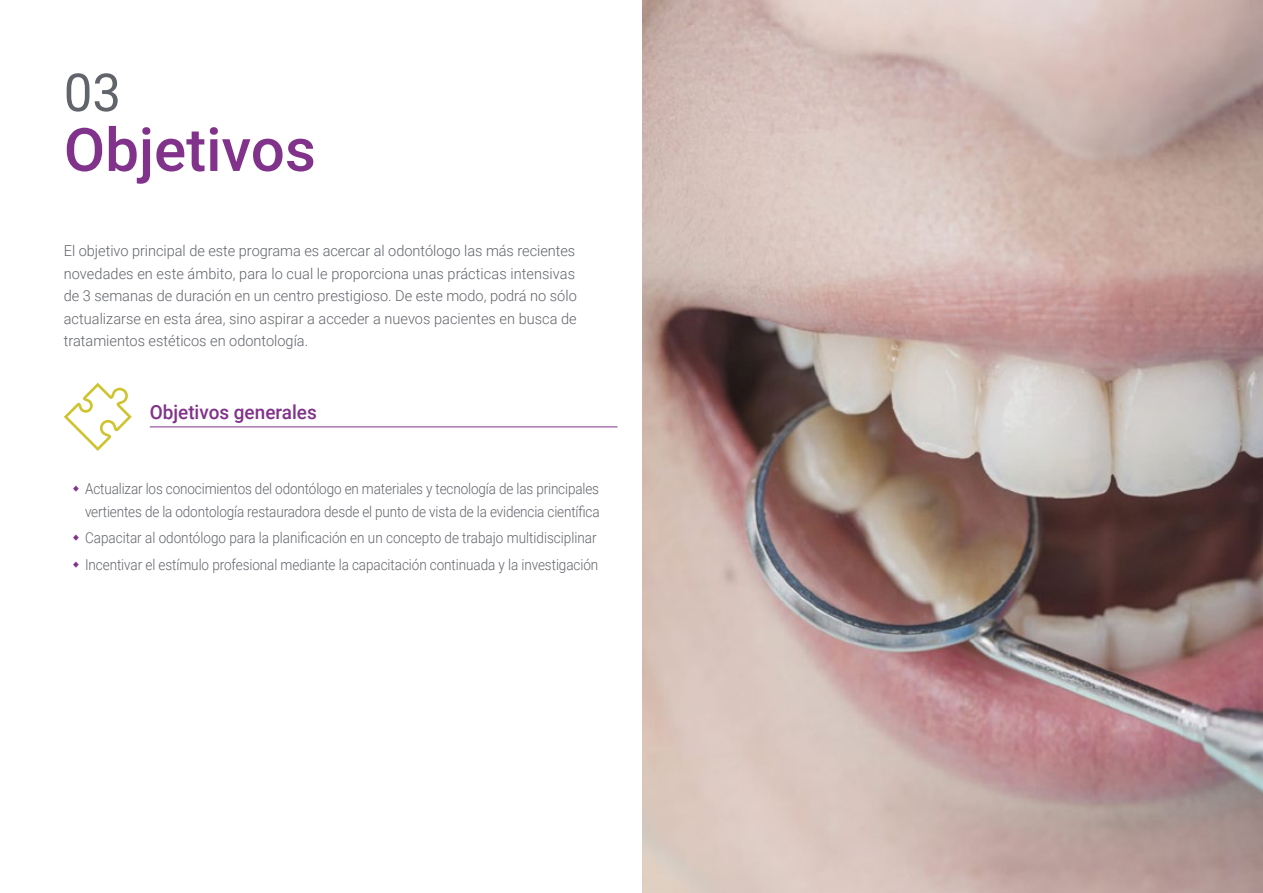
<style>
.page{position:relative;width:1263px;height:893px;background:#fff}
.page>*{position:absolute;margin:0;border:0;box-sizing:border-box;transform-origin:0 0}
.t1{font:500 60px "Roboto";color:#81328a}
.t2{font:52.5px "Roboto";color:#61646a}
.t3{font:500 19.5px "Roboto";color:#81328a}
.t4{font:300 15px/22.5px "Roboto";letter-spacing:-.005em;color:#61646a;scale:.9 1}
.t5{font:300 15px/22.5px "Roboto";letter-spacing:-.005em;color:#61646a;text-align:justify}
</style>
<div class="page">
<img style="left:642px;top:0;width:621px;height:893px">
<hr style="left:150px;top:426px;width:467px;height:1px;background:#81328a">
<svg style="left:64px;top:383px;width:68px;height:68px"></svg>
<h2 class="t2" style="left:64px;top:56px;width:59px">03</h2>
<h1 class="t1" style="left:64px;top:108px;width:254px">Objetivos</h1>
<p class="t5" style="left:64px;top:239px;width:514px">El objetivo principal de este programa es acercar al odontólogo las más recientes novedades en este ámbito, para lo cual le proporciona unas prácticas intensivas de 3 semanas de duración en un centro prestigioso. De este modo, podrá no sólo actualizarse en esta área, sino aspirar a acceder a nuevos pacientes en busca de tratamientos estéticos en odontología.</p>
<h3 class="t3" style="left:150px;top:398px;width:169px">Objetivos generales</h3>
<p class="t4" style="left:85px;top:477px;width:573px">Actualizar los conocimientos del odontólogo en materiales y tecnología de las principales vertientes de la odontología restauradora desde el punto de vista de la evidencia científica</p>
<p class="t4" style="left:85px;top:524px;width:572px;line-height:26.7px">Capacitar al odontólogo para la planificación en un concepto de trabajo multidisciplinar<br>Incentivar el estímulo profesional mediante la capacitación continuada y la investigación</p>
</div>
